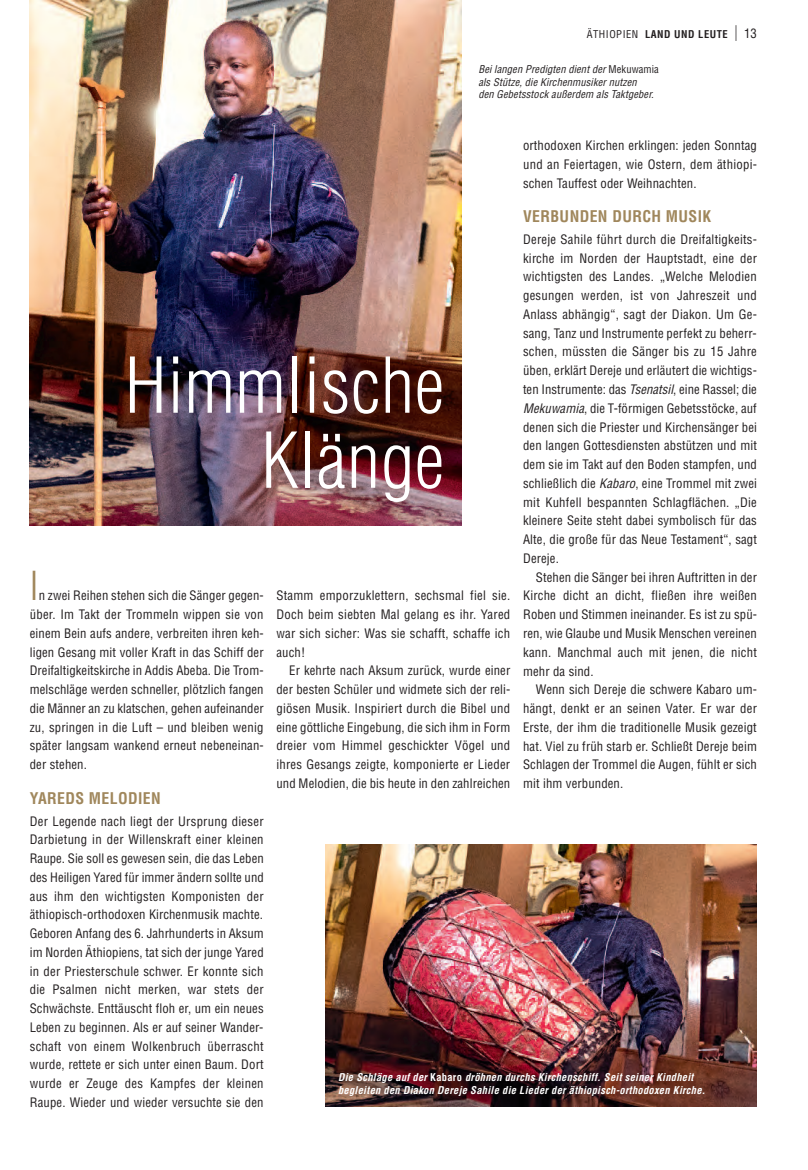
<style>
.page{position:relative;width:808px;height:1170px;background:#fff}
.page>*{position:absolute;margin:0;border:0;box-sizing:border-box;transform-origin:0 0}
.t1{font:300 condensed 75px/75px "Helvetica";letter-spacing:.01em;color:#fff;text-align:right}
.t2{font:300 condensed 39px "Helvetica";color:#a0875c}
.t3{font:700 condensed 15.75px "Helvetica";letter-spacing:.025em;color:#a0875c}
.t4{font:condensed 12.75px/18.8px "Helvetica";letter-spacing:.01em;color:#231f20;text-align:justify}
.t5{font:italic 700 condensed 10.5px/12.5px "Helvetica";letter-spacing:.025em;color:#fff}
.t6{font:italic condensed 10.5px/12.5px "Helvetica";letter-spacing:.01em;color:#231f20}
.t7{font:700 condensed 10.5px "Helvetica";letter-spacing:.05em;color:#231f20}
.s1{font-weight:400}
.s2{font-weight:400;font-size:15.75px}
.s3{font-weight:400;font-size:12.75px}
.s4{font-style:normal}
.s5{font-style:italic}
</style>
<div class="page">
<img style="left:325px;top:844px;width:432px;height:262px">
<img style="left:30px;top:0;width:431px;height:525px">
<p class="t7" style="left:587px;top:28px;width:172px"><span class="s1">ÄTHIOPIEN</span> LAND UND LEUTE <span class="s2">|</span> <span class="s3">13</span></p>
<p class="t6" style="left:478px;top:63px;width:182px">Bei langen Predigten dient der <span class="s4">Mekuwamia </span>als Stütze, die Kirchenmusiker nutzen<br>den Gebetsstock außerdem als Taktgeber.</p>
<p class="t4" style="left:523px;top:136px;width:235px">orthodoxen Kirchen erklingen: jeden Sonntag und an Feiertagen, wie Ostern, dem äthiopi&shy;schen Tauffest oder Weihnachten.</p>
<p class="t3" style="left:523px;top:207px;width:190px">VERBUNDEN DURCH MUSIK</p>
<p class="t4" style="left:523px;top:230px;width:236px">Dereje Sahile führt durch die Dreifaltigkeits - kirche im Norden der Hauptstadt, eine der wichtigsten des Landes. „Welche Melodien gesungen werden, ist von Jahreszeit und Anlass abhängig“, sagt der Diakon. Um Ge&shy;sang, Tanz und Instrumente perfekt zu beherr&shy;schen, müssten die Sänger bis zu 15 Jahre üben, erklärt Dereje und erläutert die wichtigs&shy;ten Instrumente: das <span class="s5">Tsenatsil</span>, eine Rassel; die <span class="s5">Mekuwamia</span>, die T-förmigen Gebetsstöcke, auf denen sich die Priester und Kirchensänger bei den langen Gottesdiensten abstützen und mit dem sie im Takt auf den Boden stampfen, und schließlich die <span class="s5">Kabaro</span>, eine Trommel mit zwei mit Kuhfell bespannten Schlagflächen. „Die kleinere Seite steht dabei symbolisch für das Alte, die große für das Neue Testament“, sagt Dereje.</p>
<p class="t4" style="left:523px;top:568px;width:235px;text-indent:13px">Stehen die Sänger bei ihren Auftritten in der Kirche dicht an dicht, fließen ihre weißen Roben und Stimmen ineinander. Es ist zu spü&shy;ren, wie Glaube und Musik Menschen vereinen kann. Manchmal auch mit jenen, die nicht mehr da sind.</p>
<p class="t4" style="left:523px;top:680px;width:236px;text-indent:13px">Wenn sich Dereje die schwere Kabaro um&shy;hängt, denkt er an seinen Vater. Er war der Erste, der ihm die traditionelle Musik gezeigt hat. Viel zu früh starb er. Schließt Dereje beim Schlagen der Trommel die Augen, fühlt er sich mit ihm verbunden.</p>
<h1 class="t1" style="left:125px;top:349px;width:321px">Himmlische<br>Klänge</h1>
<h2 class="t2" style="left:30px;top:564px;width:10px">I</h2>
<p class="t4" style="left:30px;top:586px;width:236px;text-indent:9px">n zwei Reihen stehen sich die Sänger gegen&shy;über. Im Takt der Trommeln wippen sie von einem Bein aufs andere, verbreiten ihren keh&shy;ligen Gesang mit voller Kraft in das Schiff der Dreifaltigkeitskirche in Addis Abeba. Die Trom&shy;melschläge werden schneller, plötzlich fangen die Männer an zu klatschen, gehen aufeinander zu, springen in die Luft – und bleiben wenig später langsam wankend erneut nebeneinan&shy;der stehen.</p>
<p class="t3" style="left:30px;top:789px;width:133px">YAREDS MELODIEN</p>
<p class="t4" style="left:30px;top:811px;width:236px">Der Legende nach liegt der Ursprung dieser Darbietung in der Willenskraft einer kleinen Raupe. Sie soll es gewesen sein, die das Leben des Heiligen Yared für immer ändern sollte und aus ihm den wichtigsten Komponisten der äthiopisch-orthodoxen Kirchenmusik machte.<br>Geboren Anfang des 6. Jahrhunderts in Aksum im Norden Äthiopiens, tat sich der junge Yared in der Priesterschule schwer. Er konnte sich die Psalmen nicht merken, war stets der Schwächste. Enttäuscht floh er, um ein neues Leben zu beginnen. Als er auf seiner Wander&shy;schaft von einem Wolkenbruch überrascht wurde, rettete er sich unter einen Baum. Dort wurde er Zeuge des Kampfes der kleinen Raupe. Wieder und wieder versuchte sie den</p>
<p class="t4" style="left:276px;top:586px;width:235px">Stamm emporzuklettern, sechsmal fiel sie.<br>Doch beim siebten Mal gelang es ihr. Yared war sich sicher: Was sie schafft, schaffe ich auch!</p>
<p class="t4" style="left:276px;top:661px;width:235px;text-indent:13px">Er kehrte nach Aksum zurück, wurde einer der besten Schüler und widmete sich der reli&shy;giösen Musik. Inspiriert durch die Bibel und eine göttliche Eingebung, die sich ihm in Form dreier vom Himmel geschickter Vögel und ihres Gesangs zeigte, komponierte er Lieder und Melodien, die bis heute in den zahlreichen</p>
<p class="t5" style="left:338px;top:1071px;width:369px">Die Schläge auf der <span class="s4">Kabaro</span> dröhnen durchs Kirchenschiff. Seit seiner Kindheit begleiten den Diakon Dereje Sahile die Lieder der äthiopisch-orthodoxen Kirche.</p>
</div>
